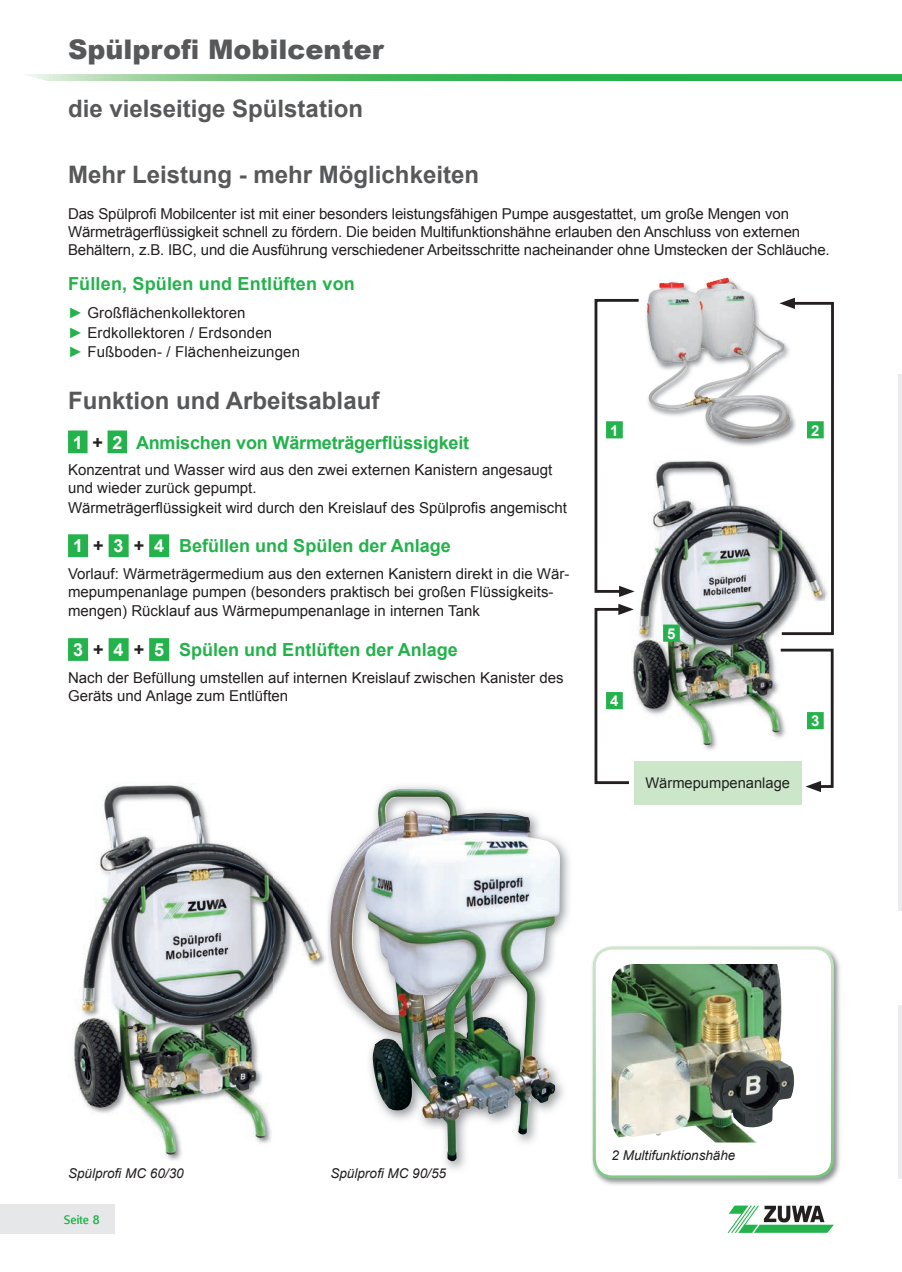
<style>
.page{position:relative;width:902px;height:1272px;background:#fff}
.page>*{position:absolute;margin:0;border:0;box-sizing:border-box;transform-origin:0 0}
.t1{font:900 27px "Arial";color:#57585a}
.t2{font:700 24px "Arial";color:#57585a}
.t3{font:700 18px "Arial";color:#23b24b}
.t4{font:15px/18px "Arial";color:#231f20}
.t5{font:700 15px "Arial";color:#fff}
.t6{font:14.7px "Arial";color:#231f20}
.t7{font:italic 13.5px "Arial";color:#231f20}
.t8{font:12px "Designosaur";color:#23b24b}
.s1{color:#23b24b}
.s2{color:#fff}
.s3{color:#231f20}
</style>
<div class="page">
<div style="left:0;top:1203px;width:115px;height:30px;background:#e6e7e9"></div>
<svg style="left:728px;top:1205px;width:105px;height:27px"></svg>
<svg style="left:25px;top:74px;width:876px;height:7px;background:#52be6a"></svg>
<img style="left:328px;top:786px;width:241px;height:384px">
<img style="left:330px;top:789px;width:178px;height:372px">
<img style="left:592px;top:946px;width:248px;height:239px">
<div style="left:594px;top:948px;width:238px;height:228px;background:#fff;border-radius:18px"></div>
<div style="left:592px;top:946px;width:241px;height:232px;border:3px solid #fff;border-radius:18px"></div>
<img style="left:611px;top:964px;width:183px;height:178px">
<svg style="left:898px;top:1005px;width:3px;height:173px"></svg>
<hr style="left:898px;top:374px;width:3px;height:536px;background:#ececee">
<img style="left:646px;top:282px;width:149px;height:164px">
<img style="left:682px;top:277px;width:108px;height:64px">
<img style="left:633px;top:460px;width:145px;height:284px">
<div style="left:634px;top:761px;width:167px;height:44px;background:#cce6ca"></div>
<svg style="left:778px;top:298px;width:56px;height:338px"></svg>
<div style="left:807px;top:421px;width:16px;height:17px;background:#23b24b"></div>
<svg style="left:777px;top:647px;width:57px;height:145px"></svg>
<svg style="left:594px;top:299px;width:47px;height:298px"></svg>
<svg style="left:594px;top:603px;width:39px;height:182px"></svg>
<div style="left:68px;top:430px;width:20px;height:23px;background:#23b24b"></div>
<div style="left:107px;top:430px;width:20px;height:23px;background:#23b24b"></div>
<div style="left:68px;top:534px;width:20px;height:23px;background:#23b24b"></div>
<div style="left:109px;top:534px;width:20px;height:23px;background:#23b24b"></div>
<div style="left:149px;top:534px;width:20px;height:23px;background:#23b24b"></div>
<div style="left:68px;top:638px;width:20px;height:23px;background:#23b24b"></div>
<div style="left:109px;top:638px;width:20px;height:23px;background:#23b24b"></div>
<div style="left:149px;top:638px;width:20px;height:23px;background:#23b24b"></div>
<div style="left:663px;top:624px;width:16px;height:17px;background:#23b24b"></div>
<img style="left:73px;top:824px;width:253px;height:337px">
<img style="left:103px;top:785px;width:105px;height:39px">
<img style="left:324px;top:824px;width:1px;height:337px">
<h1 class="t1" style="left:68px;top:30px;width:317px">Spülprofi Mobilcenter</h1>
<h2 class="t2" style="left:68px;top:92px;width:296px">die vielseitige Spülstation</h2>
<h2 class="t2" style="left:68px;top:159px;width:412px">Mehr Leistung - mehr Möglichkeiten</h2>
<p class="t4" style="left:68px;top:205px;width:763px">Das Spülprofi Mobilcenter ist mit einer besonders leistungsfähigen Pumpe ausgestattet, um große Mengen von<br>Wärmeträgerflüssigkeit schnell zu fördern. Die beiden Multifunktionshähne erlauben den Anschluss von externen<br>Behältern, z.B. IBC, und die Ausführung verschiedener Arbeitsschritte nacheinander ohne Umstecken der Schläuche.</p>
<p class="t3" style="left:68px;top:272px;width:288px">Füllen, Spülen und Entlüften von</p>
<p class="t4" style="left:68px;top:303px;width:233px;line-height:19.5px"><span class="s1">►</span> Großflächenkollektoren<br><span class="s1">►</span> Erdkollektoren / Erdsonden<br><span class="s1">►</span> Fußboden- / Flächenheizungen</p>
<h2 class="t2" style="left:68px;top:384px;width:313px">Funktion und Arbeitsablauf</h2>
<p class="t3" style="left:73px;top:430px;width:398px"><span class="s2">1</span> <span class="s3">+</span> <span class="s2">2</span> Anmischen von Wärmeträgerflüssigkeit</p>
<p class="t4" style="left:68px;top:461px;width:485px">Konzentrat und Wasser wird aus den zwei externen Kanistern angesaugt und wieder zurück gepumpt.</p>
<p class="t4" style="left:68px;top:498px;width:500px">Wärmeträgerflüssigkeit wird durch den Kreislauf des Spülprofis angemischt</p>
<p class="t3" style="left:73px;top:534px;width:379px"><span class="s2">1</span> <span class="s3">+</span> <span class="s2">3</span> <span class="s3">+</span> <span class="s2">4</span> Befüllen und Spülen der Anlage</p>
<p class="t4" style="left:68px;top:565px;width:503px">Vorlauf: Wärmeträgermedium aus den externen Kanistern direkt in die Wär&shy;mepumpenanlage pumpen (besonders praktisch bei großen Flüssigkeits-</p>
<p class="t4" style="left:68px;top:602px;width:413px">mengen) Rücklauf aus Wärmepumpenanlage in internen Tank</p>
<p class="t3" style="left:73px;top:638px;width:386px"><span class="s2">3</span> <span class="s3">+</span> <span class="s2">4</span> <span class="s3">+</span> <span class="s2">5</span> Spülen und Entlüften der Anlage</p>
<p class="t4" style="left:68px;top:668px;width:497px">Nach der Befüllung umstellen auf internen Kreislauf zwischen Kanister des<br>Geräts und Anlage zum Entlüften</p>
<p class="t5" style="left:610px;top:420px;width:10px">1</p>
<p class="t5" style="left:811px;top:420px;width:10px">2</p>
<p class="t5" style="left:610px;top:691px;width:10px">4</p>
<p class="t5" style="left:667px;top:623px;width:10px">5</p>
<p class="t6" style="left:645px;top:773px;width:146px">Wärmepumpenanlage</p>
<p class="t5" style="left:811px;top:711px;width:10px">3</p>
<p class="t7" style="left:68px;top:1164px;width:117px">Spülprofi MC 60/30</p>
<p class="t7" style="left:330px;top:1164px;width:117px">Spülprofi MC 90/55</p>
<p class="t8" style="left:64px;top:1209px;width:37px">Seite 8</p>
<p class="t7" style="left:611px;top:1146px;width:125px">2 Multifunktionshähe</p>
</div>
